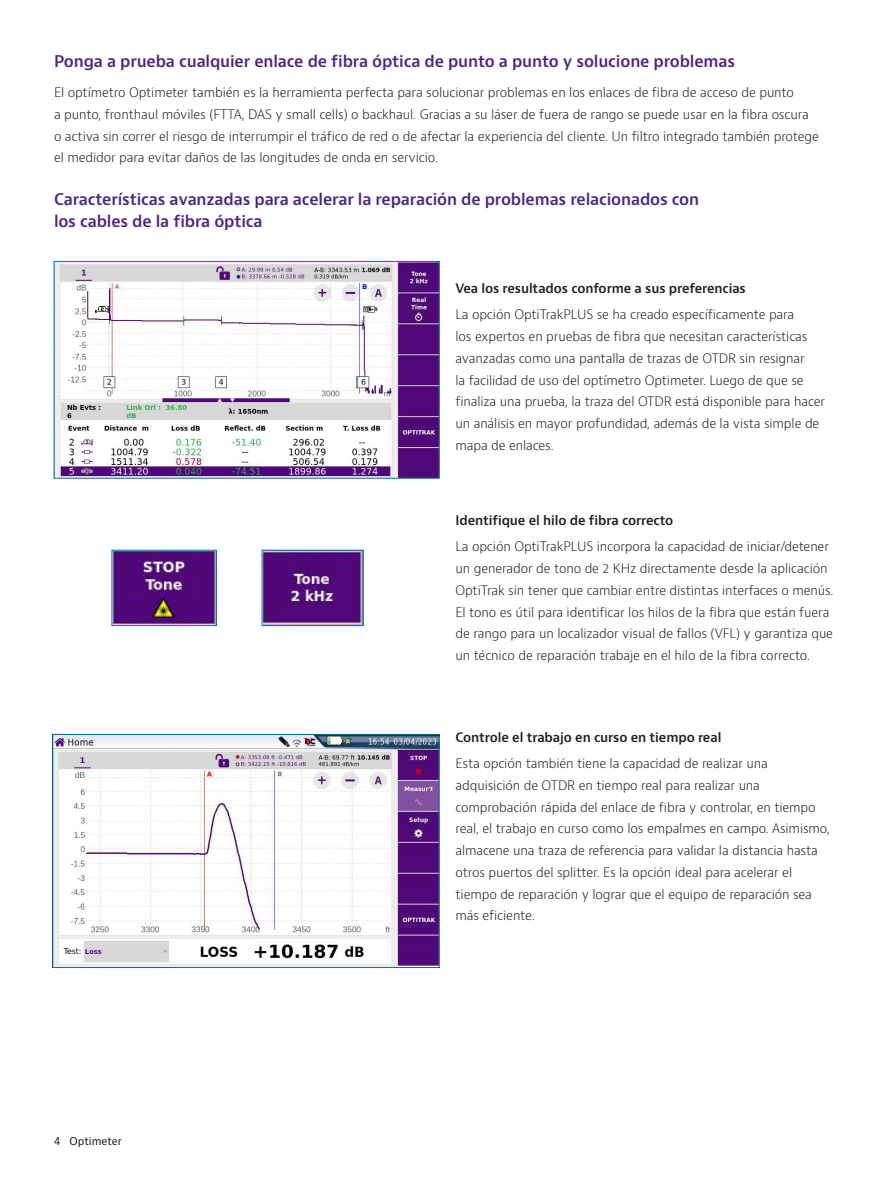
<style>
.page{position:relative;width:893px;height:1191px;background:#fff}
.page>*{position:absolute;margin:0;border:0;box-sizing:border-box;transform-origin:0 0}
.H2_Heading_Purple_12_16{font:600 15.75px/21.8px "Bernino Sans";letter-spacing:-.01em;color:#4a2785}
.P_10_16{font:300 12.75px/21.8px "Bernino Sans";letter-spacing:-.01em;color:#231f20}
.H3_Heading_Level_3{font:600 12.75px "Bernino Sans";letter-spacing:-.01em;color:#231f20}
.t1{font:10.5px "Bernino Sans";color:#231f20}
</style>
<div class="page">
<img style="left:56px;top:263px;width:381px;height:213px">
<div style="left:54px;top:261px;width:385px;height:217px;border:1px solid #0a73ae"></div>
<img style="left:114px;top:552px;width:100px;height:72px">
<div style="left:112px;top:550px;width:104px;height:76px;border:1px solid #0a73ae"></div>
<img style="left:264px;top:552px;width:97px;height:72px">
<div style="left:262px;top:550px;width:101px;height:76px;border:1px solid #0a73ae"></div>
<img style="left:55px;top:736px;width:382px;height:229px">
<div style="left:53px;top:734px;width:386px;height:233px;border:1px solid #0a73ae"></div>
<p class="H2_Heading_Purple_12_16" style="left:54px;top:50px;width:683px">Ponga a prueba cualquier enlace de fibra óptica de punto a punto y solucione problemas</p>
<p class="P_10_16" style="left:54px;top:82px;width:766px">El optímetro Optimeter también es la herramienta perfecta para solucionar problemas en los enlaces de fibra de acceso de punto<br>a punto, fronthaul móviles (FTTA, DAS y small cells) o backhaul. Gracias a su láser de fuera de rango se puede usar en la fibra oscura o activa sin correr el riesgo de interrumpir el tráfico de red o de afectar la experiencia del cliente. Un filtro integrado también protege el medidor para evitar daños de las longitudes de onda en servicio.</p>
<p class="H2_Heading_Purple_12_16" style="left:54px;top:189px;width:647px">Características avanzadas para acelerar la reparación de problemas relacionados con los cables de la fibra óptica</p>
<p class="H3_Heading_Level_3" style="left:455px;top:280px;width:292px">Vea los resultados conforme a sus preferencias</p>
<p class="P_10_16" style="left:455px;top:304px;width:371px">La opción OptiTrakPLUS se ha creado específicamente para<br>los expertos en pruebas de fibra que necesitan características avanzadas como una pantalla de trazas de OTDR sin resignar<br>la facilidad de uso del optímetro Optimeter. Luego de que se finaliza una prueba, la traza del OTDR está disponible para hacer un análisis en mayor profundidad, además de la vista simple de mapa de enlaces.</p>
<p class="H3_Heading_Level_3" style="left:455px;top:512px;width:219px">Identifique el hilo de fibra correcto</p>
<p class="P_10_16" style="left:455px;top:536px;width:379px">La opción OptiTrakPLUS incorpora la capacidad de iniciar/detener un generador de tono de 2 KHz directamente desde la aplicación OptiTrak sin tener que cambiar entre distintas interfaces o menús.<br>El tono es útil para identificar los hilos de la fibra que están fuera de rango para un localizador visual de fallos (VFL) y garantiza que un técnico de reparación trabaje en el hilo de la fibra correcto.</p>
<p class="t1" style="left:54px;top:1134px;width:69px">4 Optimeter</p>
<p class="H3_Heading_Level_3" style="left:455px;top:729px;width:267px">Controle el trabajo en curso en tiempo real</p>
<p class="P_10_16" style="left:455px;top:752px;width:376px">Esta opción también tiene la capacidad de realizar una adquisición de OTDR en tiempo real para realizar una comprobación rápida del enlace de fibra y controlar, en tiempo real, el trabajo en curso como los empalmes en campo. Asimismo, almacene una traza de referencia para validar la distancia hasta otros puertos del splitter. Es la opción ideal para acelerar el tiempo de reparación y lograr que el equipo de reparación sea más eficiente.</p>
</div>
